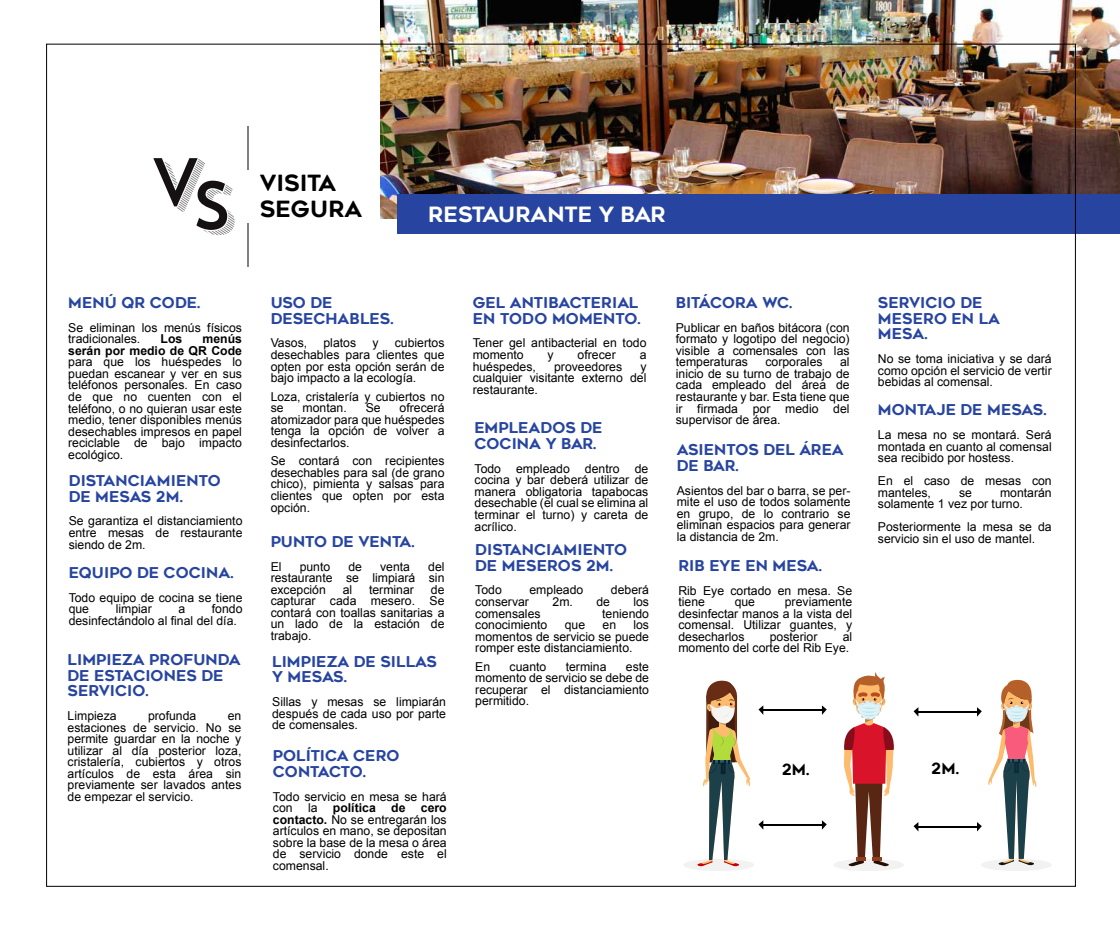
<style>
.page{position:relative;width:1120px;height:934px;background:#fff}
.page>*{position:absolute;margin:0;border:0;box-sizing:border-box;transform-origin:0 0}
.t1{font:22.22px/26.7px "Renogare Soft";color:#000}
.t2{font:21px "Renogare Soft";letter-spacing:-.02em;color:#fff}
.t3{font:15.31px "Renogare Soft";color:#000}
.t4{font:14.88px/15.8px "Renogare Soft";color:#2745a0}
.t5{font:14.88px "Renogare Soft";letter-spacing:-.025em;color:#2745a0}
.t6{font:12.25px/11.5px "Arial";color:#000;text-align:justify}
.t7{font:700 12.25px/11.5px "Arial";color:#000;text-align:right}
.s1{font-weight:700}
</style>
<div class="page">
<img style="left:380px;top:0;width:740px;height:218px">
<div style="left:398px;top:194px;width:722px;height:40px;background:#2745a0"></div>
<div style="left:683px;top:859px;width:71px;height:12px;background:#f2f2f2;border-radius:50%"></div>
<div style="left:833px;top:859px;width:71px;height:12px;background:#f2f2f2;border-radius:50%"></div>
<div style="left:981px;top:859px;width:71px;height:12px;background:#f2f2f2;border-radius:50%"></div>
<svg style="left:697px;top:680px;width:54px;height:187px"></svg>
<svg style="left:844px;top:672px;width:50px;height:195px"></svg>
<hr style="left:763px;top:709px;width:59px;height:2px;background:#000">
<svg style="left:822px;top:705px;width:5px;height:10px"></svg>
<svg style="left:759px;top:705px;width:4px;height:10px"></svg>
<hr style="left:918px;top:711px;width:59px;height:2px;background:#000">
<svg style="left:914px;top:707px;width:4px;height:9px"></svg>
<hr style="left:763px;top:824px;width:59px;height:2px;background:#000">
<svg style="left:822px;top:820px;width:5px;height:10px"></svg>
<svg style="left:759px;top:820px;width:4px;height:10px"></svg>
<hr style="left:918px;top:826px;width:59px;height:2px;background:#000">
<svg style="left:977px;top:679px;width:60px;height:187px"></svg>
<svg style="left:914px;top:822px;width:4px;height:9px"></svg>
<hr style="left:248px;top:126px;width:1px;height:44px;background:#808080">
<hr style="left:248px;top:224px;width:1px;height:43px;background:#808080">
<svg style="left:153px;top:158px;width:82px;height:77px"></svg>
<h1 class="t1" style="left:260px;top:169px;width:104px">VISITA<br>SEGURA</h1>
<h2 class="t2" style="left:428px;top:201px;width:239px">RESTAURANTE Y BAR</h2>
<p class="t4" style="left:68px;top:295px;width:134px">MENÚ QR CODE.</p>
<p class="t6" style="left:68px;top:322px;width:175px">Se eliminan los menús físicos tradicionales.</p>
<p class="t7" style="left:68px;top:334px;width:175px">menús<br>serán por medio de QR Code</p>
<p class="t6" style="left:68px;top:356px;width:175px">para que los huéspedes lo puedan escanear y ver en sus teléfonos personales. En caso de que no cuenten con el teléfono, o no quieran usar este medio, tener disponibles menús desechables impresos en papel reciclable de bajo impacto ecológico.</p>
<p class="t7" style="left:161px;top:334px;width:23px">Los</p>
<p class="t4" style="left:69px;top:473px;width:154px">DISTANCIAMIENTO<br>DE MESAS 2M.</p>
<p class="t6" style="left:69px;top:515px;width:175px">Se garantiza el distanciamiento entre mesas de restaurante siendo de 2m.</p>
<p class="t4" style="left:69px;top:564px;width:166px">EQUIPO DE COCINA.</p>
<p class="t6" style="left:69px;top:591px;width:175px">Todo equipo de cocina se tiene que</p>
<p class="t6" style="left:69px;top:603px;width:175px;text-indent:143px">fondo desinfectándolo al final del día.</p>
<p class="t6" style="left:116px;top:603px;width:38px">limpiar</p>
<p class="t6" style="left:178px;top:603px;width:8px">a</p>
<p class="t4" style="left:68px;top:652px;width:175px">LIMPIEZA PROFUNDA<br>DE ESTACIONES DE<br>SERVICIO.</p>
<p class="t6" style="left:68px;top:710px;width:51px">Limpieza</p>
<p class="t6" style="left:148px;top:710px;width:50px">profunda</p>
<p class="t6" style="left:68px;top:710px;width:175px;text-indent:160px">en estaciones de servicio. No se permite guardar en la noche y utilizar al día posterior loza, cristalería, cubiertos y otros artículos de esta área sin previamente ser lavados antes de empezar el servicio.</p>
<p class="t4" style="left:271px;top:295px;width:125px">USO DE<br>DESECHABLES.</p>
<p class="t6" style="left:271px;top:337px;width:38px">Vasos,</p>
<p class="t6" style="left:323px;top:337px;width:34px">platos</p>
<p class="t6" style="left:372px;top:337px;width:8px">y</p>
<p class="t6" style="left:271px;top:337px;width:175px;text-indent:124px">cubiertos desechables para clientes que opten por esta opción serán de bajo impacto a la ecología.</p>
<p class="t6" style="left:271px;top:391px;width:175px">Loza, cristalería y cubiertos no se</p>
<p class="t6" style="left:271px;top:402px;width:175px;text-indent:129px">ofrecerá atomizador para que huéspedes tenga la opción de volver a desinfectarlos.</p>
<p class="t6" style="left:271px;top:455px;width:175px">Se contará con recipientes desechables para sal (de grano chico), pimienta y salsas para clientes que opten por esta opción.</p>
<p class="t6" style="left:303px;top:402px;width:46px">montan.</p>
<p class="t6" style="left:366px;top:402px;width:16px">Se</p>
<p class="t4" style="left:271px;top:534px;width:146px">PUNTO DE VENTA.</p>
<p class="t6" style="left:271px;top:561px;width:12px">El</p>
<p class="t6" style="left:300px;top:561px;width:32px">punto</p>
<p class="t6" style="left:348px;top:561px;width:15px">de</p>
<p class="t6" style="left:380px;top:561px;width:31px">venta</p>
<p class="t6" style="left:271px;top:561px;width:175px;text-indent:157px">del restaurante se limpiará sin excepción</p>
<p class="t6" style="left:271px;top:584px;width:175px;text-indent:160px">de capturar cada mesero. Se contará con toallas sanitarias a un lado de la estación de trabajo.</p>
<p class="t6" style="left:343px;top:584px;width:11px">al</p>
<p class="t6" style="left:369px;top:584px;width:46px">terminar</p>
<p class="t4" style="left:272px;top:653px;width:166px">LIMPIEZA DE SILLAS<br>Y MESAS.</p>
<p class="t6" style="left:272px;top:696px;width:175px">Sillas y mesas se limpiarán después de cada uso por parte de comensales.</p>
<p class="t4" style="left:273px;top:748px;width:128px">POLÍTICA CERO<br>CONTACTO.</p>
<p class="t6" style="left:273px;top:791px;width:175px">Todo servicio en mesa se hará con</p>
<p class="t6" style="left:308px;top:802px;width:11px">la</p>
<p class="t7" style="left:333px;top:802px;width:44px">política</p>
<p class="t7" style="left:391px;top:802px;width:16px">de</p>
<p class="t6" style="left:273px;top:802px;width:175px;text-indent:148px"><span class="s1">cero contacto.</span> No se entregarán los artículos en mano, se depositan sobre la base de la mesa o área de servicio donde este el comensal.</p>
<p class="t4" style="left:473px;top:295px;width:170px">GEL ANTIBACTERIAL<br>EN TODO MOMENTO.</p>
<p class="t6" style="left:473px;top:337px;width:175px">Tener gel antibacterial en todo momento</p>
<p class="t6" style="left:548px;top:349px;width:8px">y</p>
<p class="t6" style="left:578px;top:349px;width:40px">ofrecer</p>
<p class="t6" style="left:640px;top:349px;width:8px">a</p>
<p class="t6" style="left:473px;top:361px;width:65px">huéspedes,</p>
<p class="t6" style="left:554px;top:361px;width:70px">proveedores</p>
<p class="t6" style="left:473px;top:361px;width:175px;text-indent:168px">y cualquier visitante externo del restaurante.</p>
<p class="t4" style="left:475px;top:420px;width:130px">EMPLEADOS DE<br>COCINA Y BAR.</p>
<p class="t6" style="left:475px;top:463px;width:175px">Todo empleado dentro de cocina y bar deberá utilizar de manera obligatoria tapabocas desechable (el cual se elimina al terminar el turno) y careta de acrílico.</p>
<p class="t4" style="left:475px;top:542px;width:154px">DISTANCIAMIENTO<br>DE MESEROS 2M.</p>
<p class="t6" style="left:475px;top:584px;width:28px">Todo</p>
<p class="t6" style="left:530px;top:584px;width:55px">empleado</p>
<p class="t6" style="left:611px;top:584px;width:40px">deberá</p>
<p class="t6" style="left:475px;top:596px;width:55px">conservar</p>
<p class="t6" style="left:553px;top:596px;width:59px">2m. de</p>
<p class="t6" style="left:633px;top:596px;width:17px">los</p>
<p class="t6" style="left:475px;top:608px;width:67px">comensales</p>
<p class="t6" style="left:602px;top:608px;width:48px">teniendo</p>
<p class="t6" style="left:475px;top:619px;width:74px">conocimiento</p>
<p class="t6" style="left:565px;top:619px;width:22px">que</p>
<p class="t6" style="left:603px;top:619px;width:15px">en</p>
<p class="t6" style="left:475px;top:619px;width:175px;text-indent:158px">los momentos de servicio se puede romper este distanciamiento.</p>
<p class="t6" style="left:475px;top:661px;width:16px">En</p>
<p class="t6" style="left:510px;top:661px;width:38px">cuanto</p>
<p class="t6" style="left:566px;top:661px;width:42px">termina</p>
<p class="t6" style="left:475px;top:661px;width:175px;text-indent:151px">este momento de servicio se debe de recuperar el distanciamiento permitido.</p>
<p class="t5" style="left:676px;top:293px;width:118px">BITÁCORA WC.</p>
<p class="t6" style="left:676px;top:322px;width:175px">Publicar en baños bitácora (con formato y logotipo del negocio) visible a comensales con las temperaturas</p>
<p class="t6" style="left:676px;top:356px;width:175px;text-indent:164px">al inicio de su turno de trabajo de cada empleado del área de restaurante y bar. Esta tiene que ir firmada por medio del supervisor de área.</p>
<p class="t6" style="left:765px;top:356px;width:59px">corporales</p>
<p class="t4" style="left:677px;top:442px;width:169px">ASIENTOS DEL ÁREA<br>DE BAR.</p>
<p class="t6" style="left:677px;top:485px;width:175px">Asientos del bar o barra, se per&shy;mite el uso de todos solamente en grupo, de lo contrario se eliminan espacios para generar la distancia de 2m.</p>
<p class="t4" style="left:678px;top:557px;width:145px">RIB EYE EN MESA.</p>
<p class="t6" style="left:678px;top:585px;width:175px">Rib Eye cortado en mesa. Se tiene</p>
<p class="t6" style="left:678px;top:596px;width:175px;text-indent:106px">previamente desinfectar manos a la vista del comensal. Utilizar guantes, y desecharlos</p>
<p class="t6" style="left:735px;top:596px;width:22px">que</p>
<p class="t6" style="left:678px;top:631px;width:175px;text-align:right">al<br>momento del corte del Rib Eye.</p>
<p class="t6" style="left:770px;top:631px;width:49px">posterior</p>
<p class="t4" style="left:878px;top:295px;width:124px">SERVICIO DE<br>MESERO EN LA<br>MESA.</p>
<p class="t6" style="left:878px;top:353px;width:175px">No se toma iniciativa y se dará como opción el servicio de vertir bebidas al comensal.</p>
<p class="t4" style="left:878px;top:402px;width:170px">MONTAJE DE MESAS.</p>
<p class="t6" style="left:878px;top:429px;width:175px">La mesa no se montará. Será montada en cuanto al comensal sea recibido por hostess.</p>
<p class="t6" style="left:878px;top:475px;width:175px">En el caso de mesas con manteles,</p>
<p class="t6" style="left:878px;top:487px;width:175px;text-indent:122px">montarán solamente 1 vez por turno.</p>
<p class="t6" style="left:878px;top:521px;width:175px">Posteriormente la mesa se da servicio sin el uso de mantel.</p>
<p class="t6" style="left:959px;top:487px;width:14px">se</p>
<p class="t3" style="left:782px;top:760px;width:29px">2M.</p>
<p class="t3" style="left:931px;top:758px;width:29px">2M.</p>
</div>
